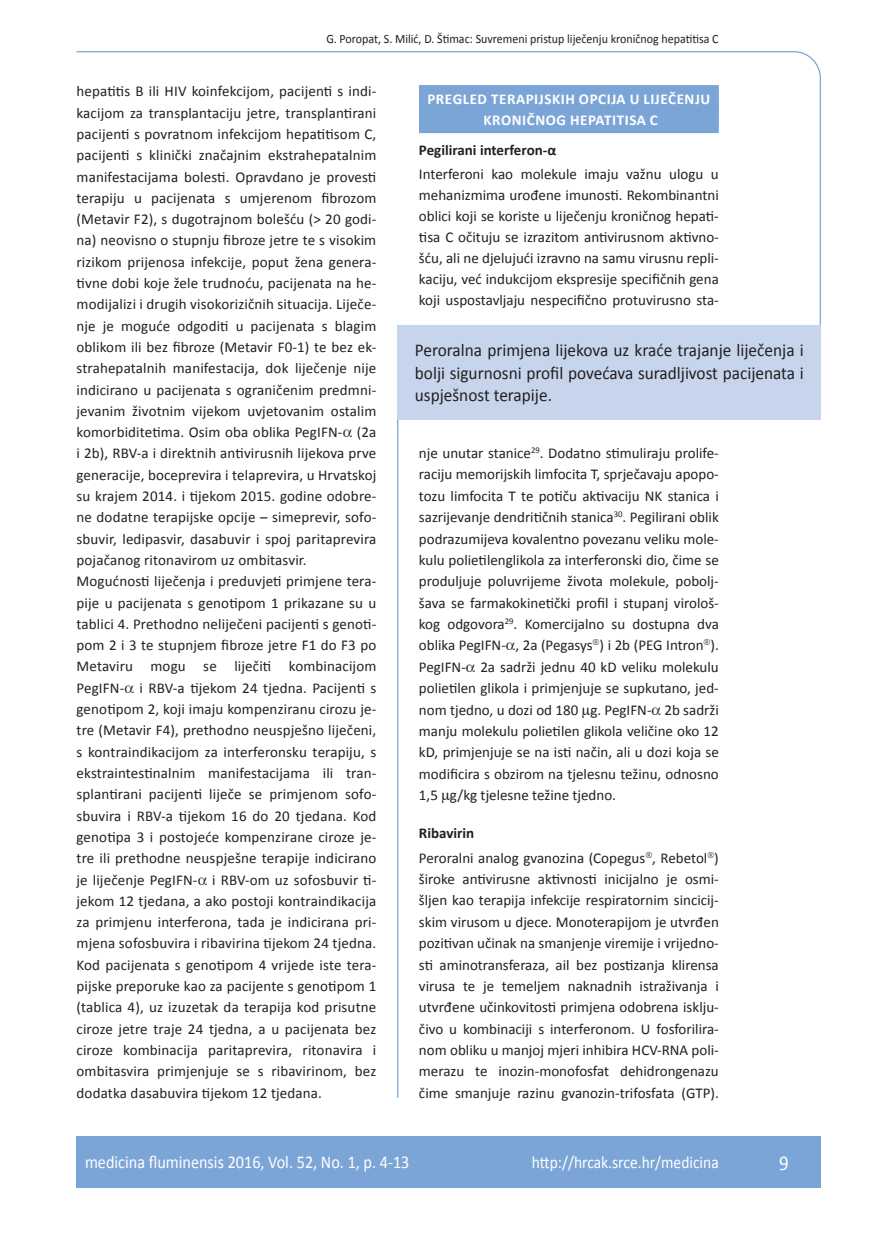
<style>
.page{position:relative;width:872px;height:1234px;background:#fff}
.page>*{position:absolute;margin:0;border:0;box-sizing:border-box;transform-origin:0 0}
.t1{font:21px "Calibri";color:#fff;scale:.9 1}
.t2{font:18px/22.5px "Calibri";color:#231f20;text-align:justify;scale:.96 1}
.t3{font:18px "Calibri";color:#fff;scale:.9 1}
.t4{font:17.25px "Calibri";color:#fff;scale:.9 1}
.t5{font:15px/21.3px "Calibri";letter-spacing:.01em;color:#231f20;text-align:justify}
.t6{font:700 15px/21px "Calibri";letter-spacing:.04em;color:#fff;text-align:center}
.t7{font:700 15px "Calibri";color:#231f20}
.t8{font:12.75px "Calibri";color:#231f20;scale:.94 1}
</style>
<div class="page">
<svg style="left:76px;top:51px;width:745px;height:275px"></svg>
<hr style="left:397px;top:420px;width:1px;height:677px;background:#7ca5d7">
<div style="left:77px;top:1135px;width:744px;height:51px;background:#7ca5d7"></div>
<div style="left:419px;top:85px;width:300px;height:27px;background:#7ca5d7"></div>
<div style="left:419px;top:106px;width:300px;height:27px;background:#7ca5d7"></div>
<div style="left:398px;top:325px;width:423px;height:95px;background:#c6d5ec"></div>
<p class="t8" style="left:326px;top:30px;width:419px">G. Poropat, S. Milić, D. Štimac: Suvremeni pristup liječenju kroničnog hepatitisa C</p>
<p class="t5" style="left:77px;top:80px;width:301px;text-align:left">hepatitis B ili HIV koinfekcijom, pacijenti s indi&shy;kacijom za transplantaciju jetre, transplantirani pacijenti s povratnom infekcijom hepatitisom C, pacijenti s klinički značajnim ekstrahepatalnim manifestacijama bolesti. Opravdano je provesti terapiju u pacijenata s umjerenom fibrozom (Metavir F2), s dugotrajnom bolešću (&gt; 20 godi&shy;na) neovisno o stupnju fibroze jetre te s visokim rizikom prijenosa infekcije, poput žena genera&shy;tivne dobi koje žele trudnoću, pacijenata na he&shy;modijalizi i drugih visokorizičnih situacija. Liječe&shy;nje je moguće odgoditi u pacijenata s blagim oblikom ili bez fibroze (Metavir F0-1) te bez ek&shy;strahepatalnih manifestacija, dok liječenje nije indicirano u pacijenata s ograničenim predmni&shy;jevanim životnim vijekom uvjetovanim ostalim komorbiditetima. Osim oba oblika PegIFN- (2a i 2b), RBV-a i direktnih antivirusnih lijekova prve generacije, boceprevira i telaprevira, u Hrvatskoj su krajem 2014. i tijekom 2015. godine odobre&shy;ne dodatne terapijske opcije – simeprevir, sofo&shy;sbuvir, ledipasvir, dasabuvir i spoj paritaprevira pojačanog ritonavirom uz ombitasvir.<br>Mogućnosti liječenja i preduvjeti primjene tera&shy;pije u pacijenata s genotipom 1 prikazane su u tablici 4. Prethodno neliječeni pacijenti s genoti&shy;pom 2 i 3 te stupnjem fibroze jetre F1 do F3 po Metaviru mogu se liječiti kombinacijom PegIFN- i RBV-a tijekom 24 tjedna. Pacijenti s genotipom 2, koji imaju kompenziranu cirozu je&shy;tre (Metavir F4), prethodno neuspješno liječeni, s kontraindikacijom za interferonsku terapiju, s ekstraintestinalnim manifestacijama ili tran&shy;splantirani pacijenti liječe se primjenom sofo&shy;sbuvira i RBV-a tijekom 16 do 20 tjedana. Kod genotipa 3 i postojeće kompenzirane ciroze je&shy;tre ili prethodne neuspješne terapije indicirano je liječenje PegIFN- i RBV-om uz sofosbuvir ti&shy;jekom 12 tjedana, a ako postoji kontraindikacija za primjenu interferona, tada je indicirana pri&shy;mjena sofosbuvira i ribavirina tijekom 24 tjedna.<br>Kod pacijenata s genotipom 4 vrijede iste tera&shy;pijske preporuke kao za pacijente s genotipom 1 (tablica 4), uz izuzetak da terapija kod prisutne ciroze jetre traje 24 tjedna, a u pacijenata bez ciroze kombinacija paritaprevira, ritonavira i ombitasvira primjenjuje se s ribavirinom, bez dodatka dasabuvira tijekom 12 tjedana.</p>
<p class="t6" style="left:427px;top:88px;width:284px">PREGLED TERAPIJSKIH OPCIJA U LIJEČENJU<br>KRONIČNOG HEPATITISA C</p>
<p class="t7" style="left:419px;top:141px;width:139px">Pegilirani interferon-α</p>
<p class="t5" style="left:419px;top:163px;width:301px">Interferoni kao molekule imaju važnu ulogu u mehanizmima urođene imunosti. Rekombinantni oblici koji se koriste u liječenju kroničnog hepati&shy;tisa C očituju se izrazitom antivirusnom aktivno&shy;šću, ali ne djelujući izravno na samu virusnu repli&shy;kaciju, već indukcijom ekspresije specifičnih gena koji uspostavljaju nespecifično protuvirusno sta-</p>
<p class="t2" style="left:415px;top:338px;width:406px">Peroralna primjena lijekova uz kraće trajanje liječenja i bolji sigurnosni profil povećava suradljivost pacijenata i uspješnost terapije.</p>
<p class="t5" style="left:419px;top:441px;width:301px">nje unutar stanice<sup>29</sup>. Dodatno stimuliraju prolife&shy;raciju memorijskih limfocita T, sprječavaju apopo&shy;tozu limfocita T te potiču aktivaciju NK stanica i sazrijevanje dendritičnih stanica<sup>30</sup>. Pegilirani oblik podrazumijeva kovalentno povezanu veliku mole&shy;kulu polietilenglikola za interferonski dio, čime se produljuje poluvrijeme života molekule, pobolj&shy;šava se farmakokinetički profil i stupanj virološ&shy;kog odgovora<sup>29</sup>. Komercijalno su dostupna dva oblika PegIFN- , 2a (Pegasys ) i 2b (PEG Intron ).<br>PegIFN- 2a sadrži jednu 40 kD veliku molekulu polietilen glikola i primjenjuje se supkutano, jed&shy;nom tjedno, u dozi od 180 g. PegIFN- 2b sadrži manju molekulu polietilen glikola veličine oko 12 kD, primjenjuje se na isti način, ali u dozi koja se modificira s obzirom na tjelesnu težinu, odnosno 1,5 g/kg tjelesne težine tjedno.</p>
<p class="t7" style="left:419px;top:824px;width:57px">Ribavirin</p>
<p class="t5" style="left:419px;top:846px;width:301px">Peroralni analog gvanozina (Copegus , Rebetol ) široke antivirusne aktivnosti inicijalno je osmi&shy;šljen kao terapija infekcije respiratornim sincicij&shy;skim virusom u djece. Monoterapijom je utvrđen pozitivan učinak na smanjenje viremije i vrijedno&shy;sti aminotransferaza, ail bez postizanja klirensa virusa te je temeljem naknadnih istraživanja i utvrđene učinkovitosti primjena odobrena isklju&shy;čivo u kombinaciji s interferonom. U fosforilira&shy;nom obliku u manjoj mjeri inhibira HCV-RNA poli&shy;merazu te inozin-monofosfat dehidrongenazu čime smanjuje razinu gvanozin-trifosfata (GTP).</p>
<p class="t3" style="left:85px;top:1150px;width:362px">medicina fluminensis 2016, Vol. 52, No. 1, p. 4-13</p>
<p class="t4" style="left:532px;top:1151px;width:209px">http://hrcak.srce.hr/medicina</p>
<h1 class="t1" style="left:779px;top:1149px;width:12px">9</h1>
</div>
